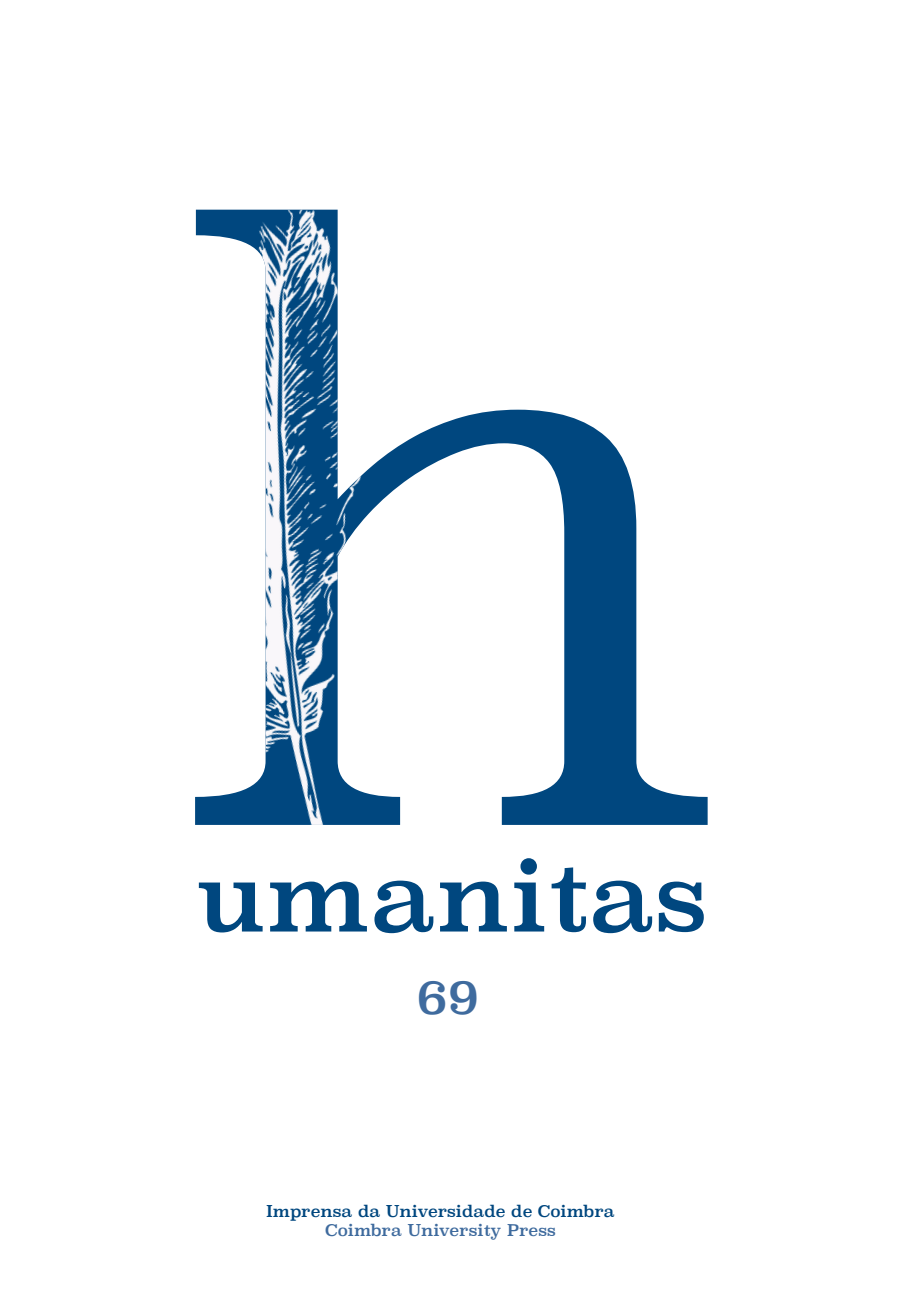
<style>
.page{position:relative;width:908px;height:1304px;background:#fff}
.page>*{position:absolute;margin:0;border:0;box-sizing:border-box;transform-origin:0 0}
.t1{font:96.2px "Superclarendon";color:#00477f}
.t2{font:48.2px "Superclarendon";color:#3f6b9e}
.t3{font:16px/19.2px "Superclarendon";color:#00477f;text-align:center}
.s1{color:#3f6b9e}
</style>
<div class="page">
<svg style="left:195px;top:210px;width:512px;height:615px"></svg>
<img style="left:196px;top:210px;width:363px;height:615px">
<p class="t1" style="left:195px;top:832px;width:514px">umanitas</p>
<p class="t2" style="left:416px;top:964px;width:64px">69</p>
<p class="t3" style="left:266px;top:1203px;width:350px">Imprensa da Universidade de Coimbra<br><span class="s1">Coimbra University Press</span></p>
</div>
